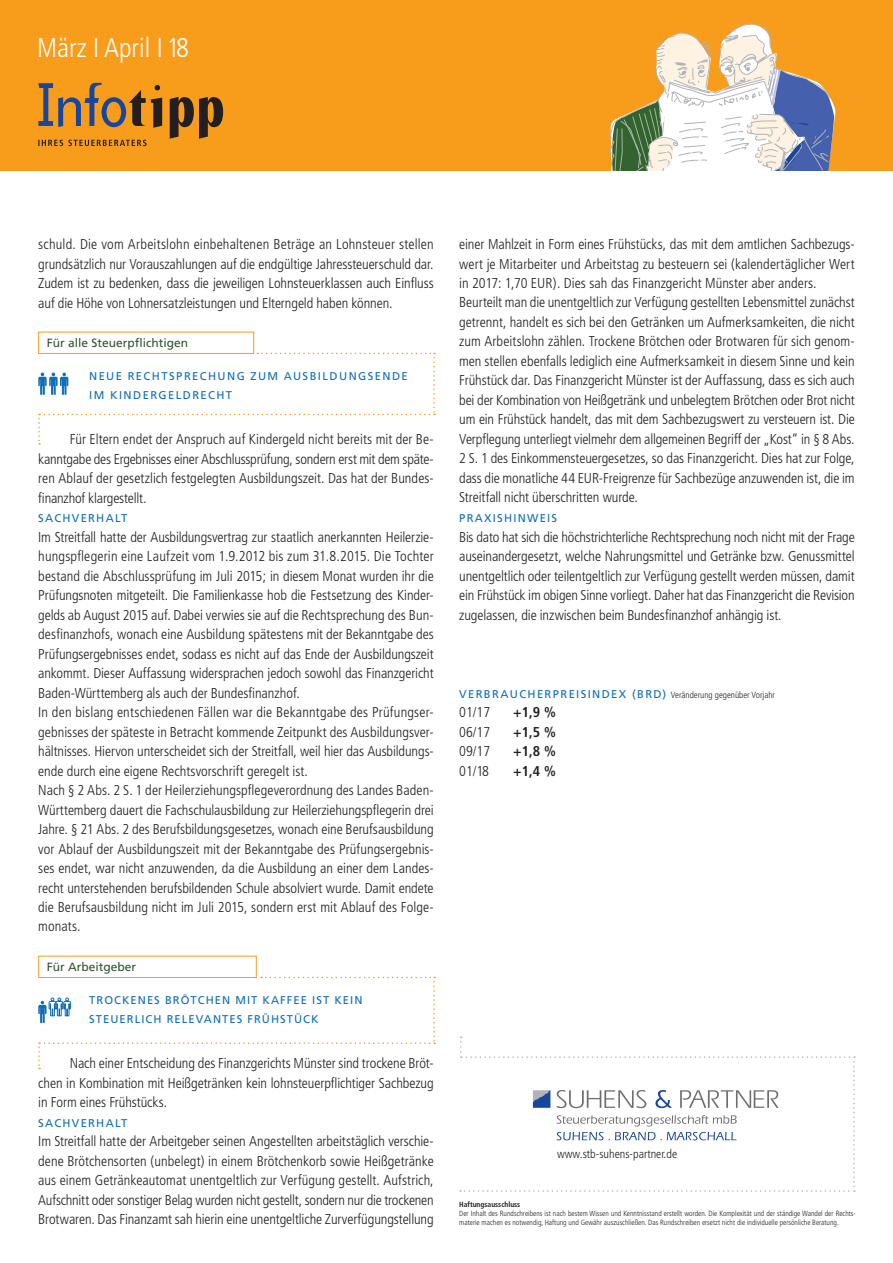
<style>
.page{position:relative;width:893px;height:1263px;background:#fff}
.page>*{position:absolute;margin:0;border:0;box-sizing:border-box;transform-origin:0 0}
.t1{font:300 condensed 27px "Frutiger";color:#fff}
.t2{font:300 condensed 14.25px/19.5px "Frutiger";letter-spacing:-.005em;color:#231f20;text-align:justify}
.t3{font:700 condensed 14.25px "Frutiger";color:#231f20}
.t4{font:12px "Frutiger";color:#2f532b}
.t5{font:300 condensed 12px "Frutiger";color:#231f20}
.t6{font:11.25px/19.5px "Frutiger";letter-spacing:.11em;color:#0f6eb8}
.t7{font:11.25px/19.5px "Frutiger";letter-spacing:.09em;color:#0f6eb8}
.t8{font:300 condensed 9px "Frutiger";color:#231f20}
.t9{font:300 condensed 7.5px/9px "Frutiger";color:#231f20}
.t10{font:700 condensed 7.5px "Frutiger";color:#231f20}
.s1{font-weight:400;font-stretch:normal;font-size:11.25px;color:#0f6eb8}
</style>
<div class="page">
<div style="left:0;top:0;width:893px;height:170px;background:#f89c1c"></div>
<svg style="left:609px;top:23px;width:226px;height:147px"></svg>
<svg style="left:38px;top:83px;width:185px;height:63px"></svg>
<svg style="left:460px;top:1036px;width:395px;height:156px"></svg>
<svg style="left:38px;top:977px;width:397px;height:92px"></svg>
<svg style="left:38px;top:353px;width:397px;height:91px"></svg>
<h1 class="t1" style="left:37px;top:33px;width:153px">März I April I 18</h1>
<p class="t2" style="left:38px;top:235px;width:397px">schuld. Die vom Arbeitslohn einbehaltenen Beträge an Lohnsteuer stellen grundsätzlich nur Vorauszahlungen auf die endgültige Jahressteuerschuld dar.<br>Zudem ist zu bedenken, dass die jeweiligen Lohnsteuerklassen auch Einfluss auf die Höhe von Lohnersatzleistungen und Elterngeld haben können.</p>
<p class="t4" style="left:47px;top:335px;width:143px">Für alle Steuerpflichtigen</p>
<p class="t6" style="left:89px;top:366px;width:320px">NEUE RECHTSPRECHUNG ZUM AUSBILDUNGSENDE<br>IM KINDERGELDRECHT</p>
<p class="t2" style="left:38px;top:430px;width:397px;text-indent:32px">Für Eltern endet der Anspruch auf Kindergeld nicht bereits mit der Be&shy;kanntgabe des Ergebnisses einer Abschlussprüfung, sondern erst mit dem späte&shy;ren Ablauf der gesetzlich festgelegten Ausbildungszeit. Das hat der Bundes&shy;finanzhof klargestellt.</p>
<p class="t6" style="left:38px;top:508px;width:91px">SACHVERHALT</p>
<p class="t2" style="left:38px;top:527px;width:397px;text-align:left">Im Streitfall hatte der Ausbildungsvertrag zur staatlich anerkannten Heilerzie&shy;hungspflegerin eine Laufzeit vom 1.9.2012 bis zum 31.8.2015. Die Tochter bestand die Abschlussprüfung im Juli 2015; in diesem Monat wurden ihr die Prüfungsnoten mitgeteilt. Die Familienkasse hob die Festsetzung des Kinder&shy;gelds ab August 2015 auf. Dabei verwies sie auf die Rechtsprechung des Bun&shy;desfinanzhofs, wonach eine Ausbildung spätestens mit der Bekanntgabe des Prüfungsergebnisses endet, sodass es nicht auf das Ende der Ausbildungszeit ankommt. Dieser Auffassung widersprachen jedoch sowohl das Finanzgericht Baden-Württemberg als auch der Bundesfinanzhof.<br>In den bislang entschiedenen Fällen war die Bekanntgabe des Prüfungser&shy;gebnisses der späteste in Betracht kommende Zeitpunkt des Ausbildungsver&shy;hältnisses. Hiervon unterscheidet sich der Streitfall, weil hier das Ausbildungs&shy;ende durch eine eigene Rechtsvorschrift geregelt ist.<br>Nach § 2 Abs. 2 S. 1 der Heilerziehungspflegeverordnung des Landes Baden-Württemberg dauert die Fachschulausbildung zur Heilerziehungspflegerin drei Jahre. § 21 Abs. 2 des Berufsbildungsgesetzes, wonach eine Berufsausbildung vor Ablauf der Ausbildungszeit mit der Bekanntgabe des Prüfungsergebnis&shy;ses endet, war nicht anzuwenden, da die Ausbildung an einer dem Landes&shy;recht unterstehenden berufsbildenden Schule absolviert wurde. Damit endete die Berufsausbildung nicht im Juli 2015, sondern erst mit Ablauf des Folge&shy;monats.</p>
<p class="t4" style="left:47px;top:959px;width:91px">Für Arbeitgeber</p>
<p class="t7" style="left:89px;top:990px;width:275px">TROCKENES BRÖTCHEN MIT KAFFEE IST KEIN<br>STEUERLICH RELEVANTES FRÜHSTÜCK</p>
<p class="t2" style="left:38px;top:1054px;width:397px;text-indent:32px">Nach einer Entscheidung des Finanzgerichts Münster sind trockene Bröt&shy;chen in Kombination mit Heißgetränken kein lohnsteuerpflichtiger Sachbezug in Form eines Frühstücks.</p>
<p class="t6" style="left:38px;top:1113px;width:91px">SACHVERHALT</p>
<p class="t2" style="left:38px;top:1132px;width:397px">Im Streitfall hatte der Arbeitgeber seinen Angestellten arbeitstäglich verschie&shy;dene Brötchensorten (unbelegt) in einem Brötchenkorb sowie Heißgetränke aus einem Getränkeautomat unentgeltlich zur Verfügung gestellt. Aufstrich, Aufschnitt oder sonstiger Belag wurden nicht gestellt, sondern nur die trockenen Brotwaren. Das Finanzamt sah hierin eine unentgeltliche Zurverfügungstellung</p>
<p class="t2" style="left:459px;top:235px;width:397px;text-align:left">einer Mahlzeit in Form eines Frühstücks, das mit dem amtlichen Sachbezugs&shy;wert je Mitarbeiter und Arbeitstag zu besteuern sei (kalendertäglicher Wert in 2017: 1,70 EUR). Dies sah das Finanzgericht Münster aber anders.<br>Beurteilt man die unentgeltlich zur Verfügung gestellten Lebensmittel zunächst getrennt, handelt es sich bei den Getränken um Aufmerksamkeiten, die nicht zum Arbeitslohn zählen. Trockene Brötchen oder Brotwaren für sich genom&shy;men stellen ebenfalls lediglich eine Aufmerksamkeit in diesem Sinne und kein Frühstück dar. Das Finanzgericht Münster ist der Auffassung, dass es sich auch bei der Kombination von Heißgetränk und unbelegtem Brötchen oder Brot nicht um ein Frühstück handelt, das mit dem Sachbezugswert zu versteuern ist. Die Verpflegung unterliegt vielmehr dem allgemeinen Begriff der „Kost“ in § 8 Abs.<br>2 S. 1 des Einkommensteuergesetzes, so das Finanzgericht. Dies hat zur Folge, dass die monatliche 44 EUR-Freigrenze für Sachbezüge anzuwenden ist, die im Streitfall nicht überschritten wurde.</p>
<p class="t6" style="left:459px;top:508px;width:99px">PRAXISHINWEIS</p>
<p class="t2" style="left:459px;top:527px;width:397px">Bis dato hat sich die höchstrichterliche Rechtsprechung noch nicht mit der Frage auseinandergesetzt, welche Nahrungsmittel und Getränke bzw. Genussmittel unentgeltlich oder teilentgeltlich zur Verfügung gestellt werden müssen, damit ein Frühstück im obigen Sinne vorliegt. Daher hat das Finanzgericht die Revision zugelassen, die inzwischen beim Bundesfinanzhof anhängig ist.</p>
<p class="t8" style="left:459px;top:689px;width:317px"><span class="s1">VERBRAUCHERPREISINDEX (BRD)</span> Veränderung gegenüber Vorjahr</p>
<p class="t2" style="left:459px;top:703px;width:33px">01/17</p>
<p class="t3" style="left:513px;top:704px;width:44px">+1,9 %</p>
<p class="t2" style="left:459px;top:722px;width:33px">06/17</p>
<p class="t3" style="left:513px;top:723px;width:44px">+1,5 %</p>
<p class="t2" style="left:459px;top:742px;width:33px">09/17</p>
<p class="t3" style="left:513px;top:743px;width:44px">+1,8 %</p>
<p class="t2" style="left:459px;top:761px;width:31px">01/18</p>
<p class="t3" style="left:513px;top:762px;width:44px">+1,4 %</p>
<p class="t5" style="left:557px;top:1147px;width:122px">www.stb-suhens-partner.de</p>
<p class="t10" style="left:459px;top:1199px;width:63px">Haftungsausschluss</p>
<p class="t9" style="left:459px;top:1208px;width:398px">Der Inhalt des Rundschreibens ist nach bestem Wissen und Kenntnisstand erstellt worden. Die Komplexität und der ständige Wandel der Rechts&shy;materie machen es notwendig, Haftung und Gewähr auszuschließen. Das Rundschreiben ersetzt nicht die individuelle persönliche Beratung.</p>
</div>
